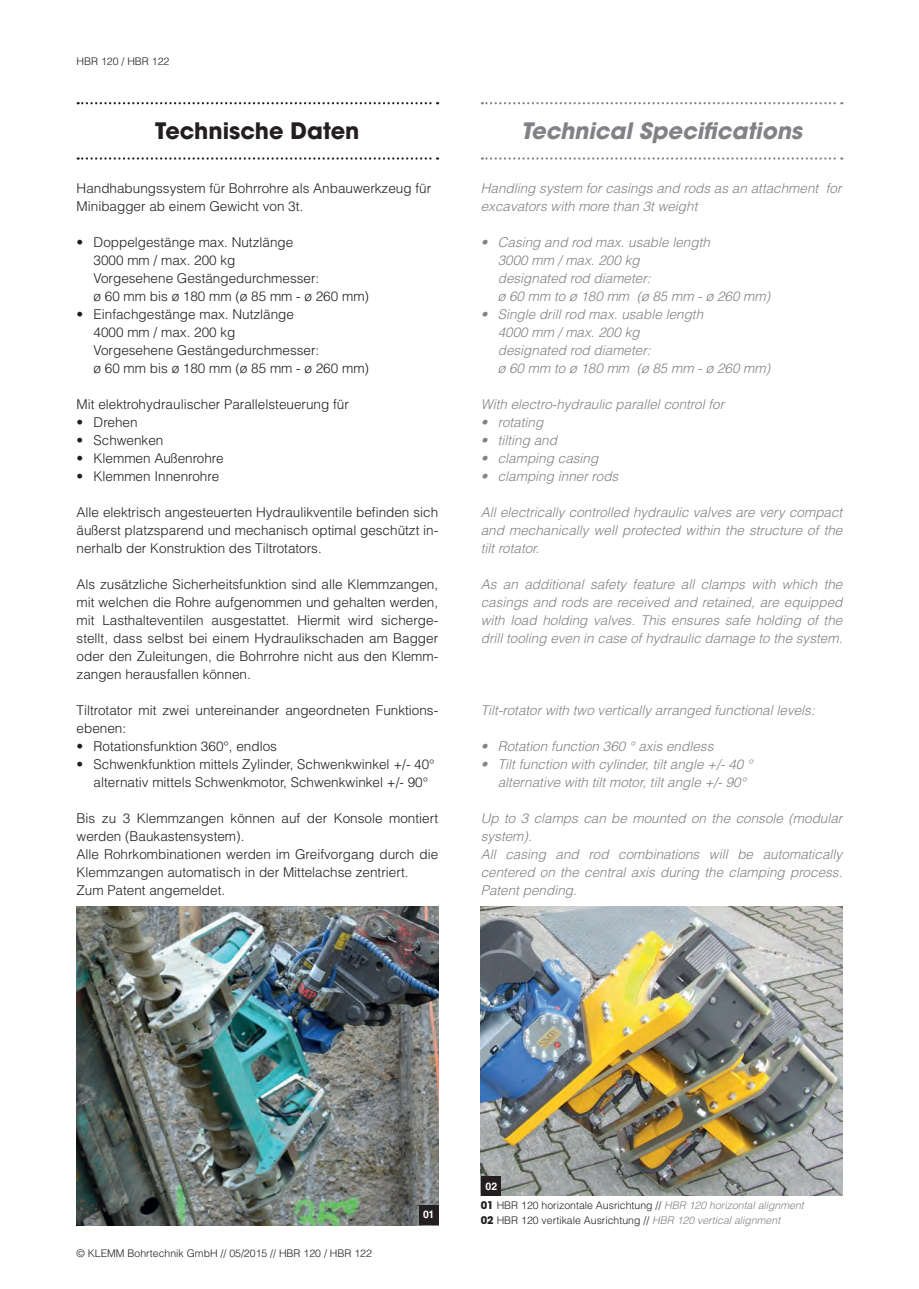
<style>
.page{position:relative;width:919px;height:1289px;background:#fff}
.page>*{position:absolute;margin:0;border:0;box-sizing:border-box;transform-origin:0 0}
.Eng_Subhead_Einleitu{font:italic 700 22.5px "ITC Avant Garde Std";color:#808285}
.Subhead_Einleitung_K{font:700 22.5px "ITC Avant Garde Std";color:#231f20}
.t1{font:300 13.5px/18px "Helvetica LT Std";color:#231f20}
.t2{font:italic 300 13.5px/18px "Helvetica LT Std";color:#808285;text-align:justify}
.Bildunterschrift_Rel{font:300 10.5px "Helvetica LT Std";color:#231f20}
.Subline_Klemm{font:300 10.5px "Helvetica LT Std";color:#231f20}
.Zahl_Bildunterschrif{font:700 10.5px "Helvetica LT Std";color:#fff}
.s1{font-family:"ITC Avant Garde Std";font-weight:700}
.s2{font-style:italic;color:#808285}
</style>
<div class="page">
<svg style="left:78px;top:102px;width:360px;height:2px"></svg>
<svg style="left:482px;top:102px;width:360px;height:2px"></svg>
<svg style="left:78px;top:157px;width:360px;height:3px"></svg>
<svg style="left:482px;top:157px;width:360px;height:3px"></svg>
<img style="left:77px;top:906px;width:361px;height:319px">
<img style="left:480px;top:906px;width:362px;height:289px">
<div style="left:482px;top:1176px;width:19px;height:19px;background:#231f20"></div>
<div style="left:419px;top:1204px;width:19px;height:20px;background:#231f20"></div>
<p class="Subline_Klemm" style="left:77px;top:55px;width:94px">HBR 120 / HBR 122</p>
<p class="Subhead_Einleitung_K" style="left:155px;top:115px;width:206px">Technische Daten</p>
<p class="Eng_Subhead_Einleitu" style="left:521px;top:115px;width:283px">Technical Specifications</p>
<p class="t1" style="left:77px;top:179px;width:356px">Handhabungssystem für Bohrrohre als Anbauwerkzeug für<br>Minibagger ab einem Gewicht von 3t.</p>
<p class="t1" style="left:77px;top:233px;width:218px">• Doppelgestänge max. Nutzlänge</p>
<p class="t1" style="left:94px;top:251px;width:143px">3000 mm / max. 200 kg</p>
<p class="t1" style="left:94px;top:269px;width:227px">Vorgesehene Gestängedurchmesser:</p>
<p class="t1" style="left:94px;top:287px;width:277px">ø 60 mm bis ø 180 mm (ø 85 mm - ø 260 mm)</p>
<p class="t1" style="left:77px;top:305px;width:219px">• Einfachgestänge max. Nutzlänge</p>
<p class="t1" style="left:94px;top:323px;width:143px">4000 mm / max. 200 kg</p>
<p class="t1" style="left:94px;top:341px;width:227px">Vorgesehene Gestängedurchmesser:</p>
<p class="t1" style="left:94px;top:359px;width:277px">ø 60 mm bis ø 180 mm (ø 85 mm - ø 260 mm)</p>
<p class="t1" style="left:77px;top:395px;width:274px">Mit elektrohydraulischer Parallelsteuerung für</p>
<p class="t1" style="left:77px;top:413px;width:63px">• Drehen</p>
<p class="t1" style="left:77px;top:431px;width:88px">• Schwenken</p>
<p class="t1" style="left:77px;top:449px;width:149px">• Klemmen Außenrohre</p>
<p class="t1" style="left:77px;top:467px;width:144px">• Klemmen Innenrohre</p>
<p class="t1" style="left:77px;top:503px;width:363px;text-align:justify">Alle elektrisch angesteuerten Hydraulikventile befinden sich äußerst platzsparend und mechanisch optimal geschützt in&shy;nerhalb der Konstruktion des Tiltrotators.</p>
<p class="t1" style="left:77px;top:575px;width:363px;text-align:justify">Als zusätzliche Sicherheitsfunktion sind alle Klemmzangen, mit welchen die Rohre aufgenommen und gehalten werden, mit Lasthalteventilen ausgestattet. Hiermit wird sicherge&shy;stellt, dass selbst bei einem Hydraulikschaden am Bagger oder den Zuleitungen, die Bohrrohre nicht aus den Klemm&shy;zangen herausfallen können.</p>
<p class="t1" style="left:77px;top:701px;width:363px">Tiltrotator mit zwei untereinander angeordneten Funktions&shy;ebenen:</p>
<p class="t1" style="left:77px;top:737px;width:202px">• Rotationsfunktion 360°, endlos</p>
<p class="t1" style="left:77px;top:755px;width:359px">• Schwenkfunktion mittels Zylinder, Schwenkwinkel +/- 40°</p>
<p class="t1" style="left:94px;top:773px;width:336px">alternativ mittels Schwenkmotor, Schwenkwinkel +/- 90°</p>
<p class="t1" style="left:77px;top:809px;width:363px">Bis zu 3 Klemmzangen können auf der Konsole montiert werden (Baukastensystem).</p>
<p class="t1" style="left:77px;top:845px;width:363px">Alle Rohrkombinationen werden im Greifvorgang durch die<br>Klemmzangen automatisch in der Mittelachse zentriert.</p>
<p class="t1" style="left:77px;top:881px;width:150px">Zum Patent angemeldet.</p>
<p class="t2" style="left:480px;top:179px;width:362px">Handling system for casings and rods as an attachment for</p>
<p class="t2" style="left:480px;top:197px;width:218px">excavators with more than 3t weight</p>
<p class="t2" style="left:480px;top:233px;width:231px">• Casing and rod max. usable length</p>
<p class="t2" style="left:497px;top:251px;width:143px">3000 mm / max. 200 kg</p>
<p class="t2" style="left:497px;top:269px;width:154px">designated rod diameter:</p>
<p class="t2" style="left:497px;top:287px;width:274px">ø 60 mm to ø 180 mm (ø 85 mm - ø 260 mm)</p>
<p class="t2" style="left:480px;top:305px;width:224px">• Single drill rod max. usable length</p>
<p class="t2" style="left:497px;top:323px;width:143px">4000 mm / max. 200 kg</p>
<p class="t2" style="left:497px;top:341px;width:154px">designated rod diameter:</p>
<p class="t2" style="left:497px;top:359px;width:274px">ø 60 mm to ø 180 mm (ø 85 mm - ø 260 mm)</p>
<p class="t2" style="left:480px;top:395px;width:245px">With electro-hydraulic parallel control for</p>
<p class="t2" style="left:480px;top:413px;width:64px">• rotating</p>
<p class="t2" style="left:480px;top:431px;width:78px">• tilting and</p>
<p class="t2" style="left:480px;top:449px;width:119px">• clamping casing</p>
<p class="t2" style="left:480px;top:467px;width:139px">• clamping inner rods</p>
<p class="t2" style="left:480px;top:503px;width:363px">All electrically controlled hydraulic valves are very compact and mechanically well protected within the structure of the tilt rotator.</p>
<p class="t2" style="left:480px;top:575px;width:363px">As an additional safety feature all clamps with which the casings and rods are received and retained, are equipped with load holding valves. This ensures safe holding of the drill tooling even in case of hydraulic damage to the system.</p>
<p class="t2" style="left:480px;top:701px;width:335px">Tilt-rotator with two vertically arranged functional levels:</p>
<p class="t2" style="left:480px;top:737px;width:234px">• Rotation function 360 ° axis endless</p>
<p class="t2" style="left:480px;top:755px;width:273px">• Tilt function with cylinder, tilt angle +/- 40 °</p>
<p class="t2" style="left:497px;top:773px;width:250px">alternative with tilt motor, tilt angle +/- 90°</p>
<p class="t2" style="left:480px;top:809px;width:363px">Up to 3 clamps can be mounted on the console (modular system).</p>
<p class="t2" style="left:480px;top:845px;width:363px">All casing and rod combinations will be automatically centered on the central axis during the clamping process.<br>Patent pending.</p>
<p class="Subline_Klemm" style="left:77px;top:1246px;width:297px">© KLEMM Bohrtechnik GmbH // 05/2015 // HBR 120 / HBR 122</p>
<p class="Zahl_Bildunterschrif" style="left:423px;top:1208px;width:13px">01</p>
<p class="Zahl_Bildunterschrif" style="left:485px;top:1179px;width:13px">02</p>
<p class="Bildunterschrift_Rel" style="left:480px;top:1198px;width:324px"><span class="s1">01</span> HBR 120 horizontale Ausrichtung // <span class="s2">HBR 120 horizontal alignment</span></p>
<p class="Bildunterschrift_Rel" style="left:480px;top:1213px;width:301px"><span class="s1">02</span> HBR 120 vertikale Ausrichtung // <span class="s2">HBR 120 vertical alignment</span></p>
</div>
